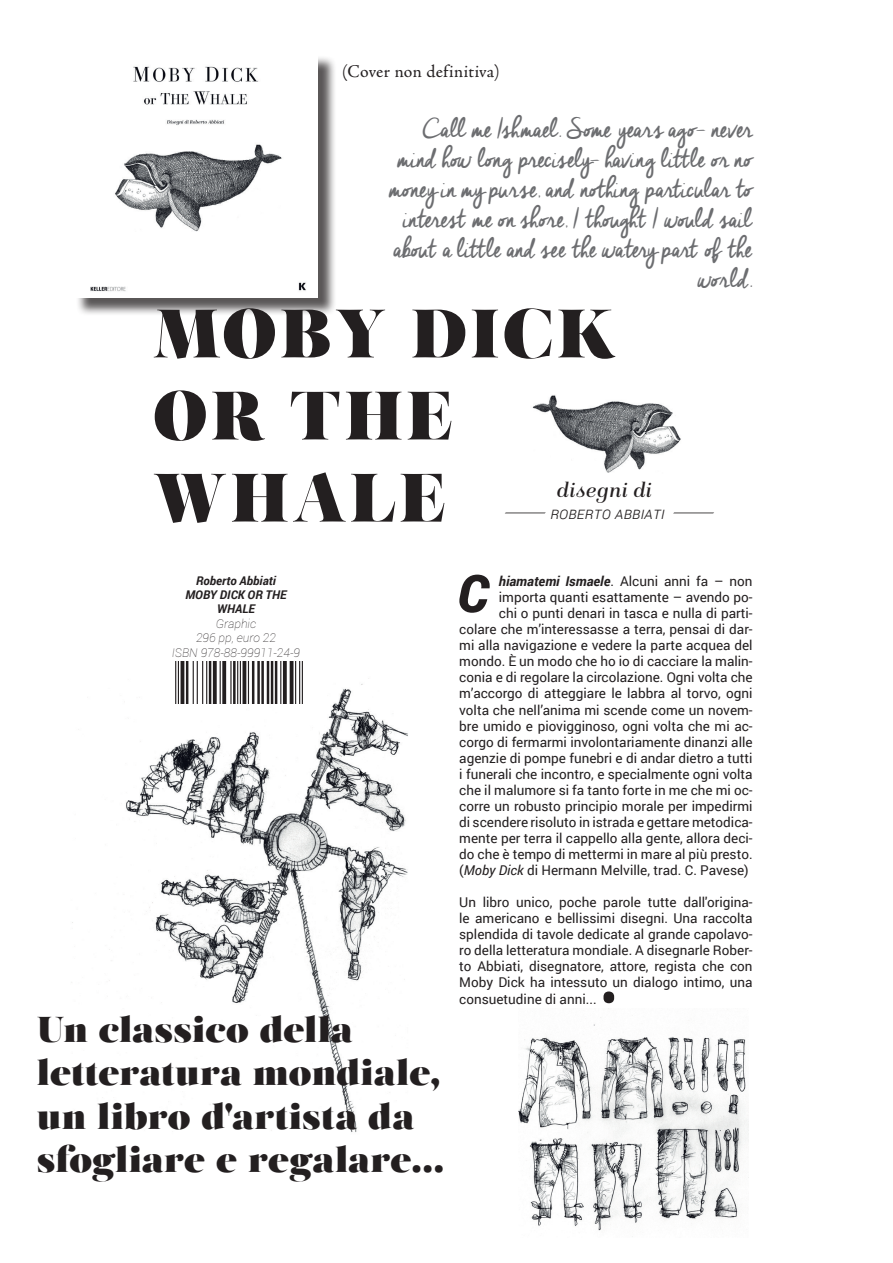
<style>
.page{position:relative;width:893px;height:1263px;background:#fff}
.page>*{position:absolute;margin:0;border:0;box-sizing:border-box;transform-origin:0 0}
.t1{font:68.4px/82.1px "Salome";letter-spacing:.05em;color:#231f20}
.t2{font:52.5px "Roboto";color:#231f20}
.t3{font:italic 900 52.2px "Roboto";color:#231f20}
.t4{font:36px/43.2px "Salome";letter-spacing:.005em;color:#231f20}
.t5{font:33px/30px "Cheddar Jack";letter-spacing:-.03em;color:#6c6d70;text-align:right}
.t6{font:italic 21px "Isabel";letter-spacing:.03em;color:#231f20}
.t7{font:18px "Adobe Jenson Pro";letter-spacing:.015em;color:#231f20}
.t8{font:italic 300 16.5px "Roboto";color:#231f20;scale:4 1}
.t9{font:13.5px/16px "Roboto";color:#231f20;text-align:right}
.t10{font:italic 100 12px/14.4px "Roboto";color:#231f20;text-align:center}
.t11{font:italic 700 12px/14.4px "Roboto";color:#231f20;text-align:center}
.s1{font-weight:700;font-style:italic}
.s2{font-style:italic}
</style>
<div class="page">
<img style="left:71px;top:678px;width:337px;height:454px">
<svg style="left:162px;top:661px;width:156px;height:43px"></svg>
<hr style="left:175px;top:661px;width:1px;height:43px;background:#231f20">
<hr style="left:178px;top:661px;width:1px;height:43px;background:#231f20">
<hr style="left:181px;top:661px;width:3px;height:43px;background:#231f20">
<hr style="left:186px;top:661px;width:2px;height:43px;background:#231f20">
<hr style="left:193px;top:661px;width:1px;height:43px;background:#231f20">
<hr style="left:197px;top:661px;width:1px;height:43px;background:#231f20">
<hr style="left:202px;top:661px;width:1px;height:43px;background:#231f20">
<hr style="left:206px;top:661px;width:1px;height:43px;background:#231f20">
<hr style="left:209px;top:661px;width:2px;height:43px;background:#231f20">
<svg style="left:213px;top:661px;width:4px;height:43px"></svg>
<hr style="left:220px;top:661px;width:1px;height:43px;background:#231f20">
<svg style="left:222px;top:661px;width:4px;height:43px"></svg>
<hr style="left:230px;top:661px;width:2px;height:43px;background:#231f20">
<hr style="left:233px;top:661px;width:3px;height:43px;background:#231f20">
<hr style="left:237px;top:661px;width:1px;height:43px;background:#231f20">
<hr style="left:240px;top:661px;width:1px;height:43px;background:#231f20">
<svg style="left:242px;top:661px;width:4px;height:43px"></svg>
<hr style="left:248px;top:661px;width:1px;height:43px;background:#231f20">
<hr style="left:252px;top:661px;width:2px;height:43px;background:#231f20">
<hr style="left:257px;top:661px;width:3px;height:43px;background:#231f20">
<hr style="left:261px;top:661px;width:3px;height:43px;background:#231f20">
<hr style="left:267px;top:661px;width:2px;height:43px;background:#231f20">
<hr style="left:271px;top:661px;width:2px;height:43px;background:#231f20">
<hr style="left:275px;top:661px;width:2px;height:43px;background:#231f20">
<hr style="left:280px;top:661px;width:1px;height:43px;background:#231f20">
<svg style="left:283px;top:661px;width:4px;height:43px"></svg>
<svg style="left:290px;top:661px;width:4px;height:43px"></svg>
<hr style="left:295px;top:661px;width:1px;height:43px;background:#231f20">
<hr style="left:299px;top:661px;width:1px;height:43px;background:#231f20">
<hr style="left:302px;top:661px;width:1px;height:43px;background:#231f20">
<img style="left:519px;top:1017px;width:230px;height:220px">
<img style="left:532px;top:395px;width:149px;height:78px">
<div style="left:76px;top:55px;width:261px;height:261px;background:#231f20;opacity:.75"></div>
<img style="left:76px;top:55px;width:242px;height:243px">
<h3 class="t7" style="left:342px;top:61px;width:159px">(Cover non definitiva)</h3>
<h3 class="t5" style="left:389px;top:115px;width:365px">Call me Ishmael. Some years ago- never mind how long precisely- having little or no money in my purse, and nothing particular to interest me on shore, I thought I would sail about a little and see the watery part of the world.</h3>
<h1 class="t1" style="left:153px;top:292px;width:463px">MOBY DICK<br>OR THE<br>WHALE</h1>
<h3 class="t6" style="left:556px;top:478px;width:97px">disegni di</h3>
<p class="t8" style="left:496px;top:502px;width:56px">― ROBERTO ABBIATI―</p>
<p class="t11" style="left:186px;top:573px;width:102px">Roberto Abbiati<br>MOBY DICK OR THE<br>WHALE</p>
<p class="t10" style="left:172px;top:616px;width:130px">Graphic<br>296 pp, euro 22<br>ISBN 978-88-99911-24-9</p>
<h3 class="t4" style="left:37px;top:1008px;width:409px">Un classico della letteratura mondiale, un libro d'artista da sfogliare e regalare…</h3>
<h3 class="t3" style="left:457px;top:557px;width:33px">C</h3>
<p class="t9" style="left:459px;top:573px;width:295px"><span class="s1">hiamatemi Ismaele</span>. Alcuni anni fa – non importa quanti esattamente – avendo po-<br>chi o punti denari in tasca e nulla di parti&shy;colare che m’interessasse a terra, pensai di dar&shy;mi alla navigazione e vedere la parte acquea del mondo. È un modo che ho io di cacciare la malin&shy;conia e di regolare la circolazione. Ogni volta che m’accorgo di atteggiare le labbra al torvo, ogni volta che nell’anima mi scende come un novem&shy;bre umido e piovigginoso, ogni volta che mi ac&shy;corgo di fermarmi involontariamente dinanzi alle agenzie di pompe funebri e di andar dietro a tutti i funerali che incontro, e specialmente ogni volta che il malumore si fa tanto forte in me che mi oc&shy;corre un robusto principio morale per impedirmi di scendere risoluto in istrada e gettare metodica&shy;mente per terra il cappello alla gente, allora deci&shy;do che è tempo di mettermi in mare al più presto. (<span class="s2">Moby Dick</span> di Hermann Melville, trad. C. Pavese)</p>
<p class="t9" style="left:459px;top:894px;width:295px;text-align:justify">Un libro unico, poche parole tutte dall'origina&shy;le americano e bellissimi disegni. Una raccolta splendida di tavole dedicate al grande capolavo&shy;ro della letteratura mondiale. A disegnarle Rober&shy;to Abbiati, disegnatore, attore, regista che con Moby Dick ha intessuto un dialogo intimo, una consuetudine di anni...</p>
<h2 class="t2" style="left:600px;top:961px;width:19px">•</h2>
</div>
